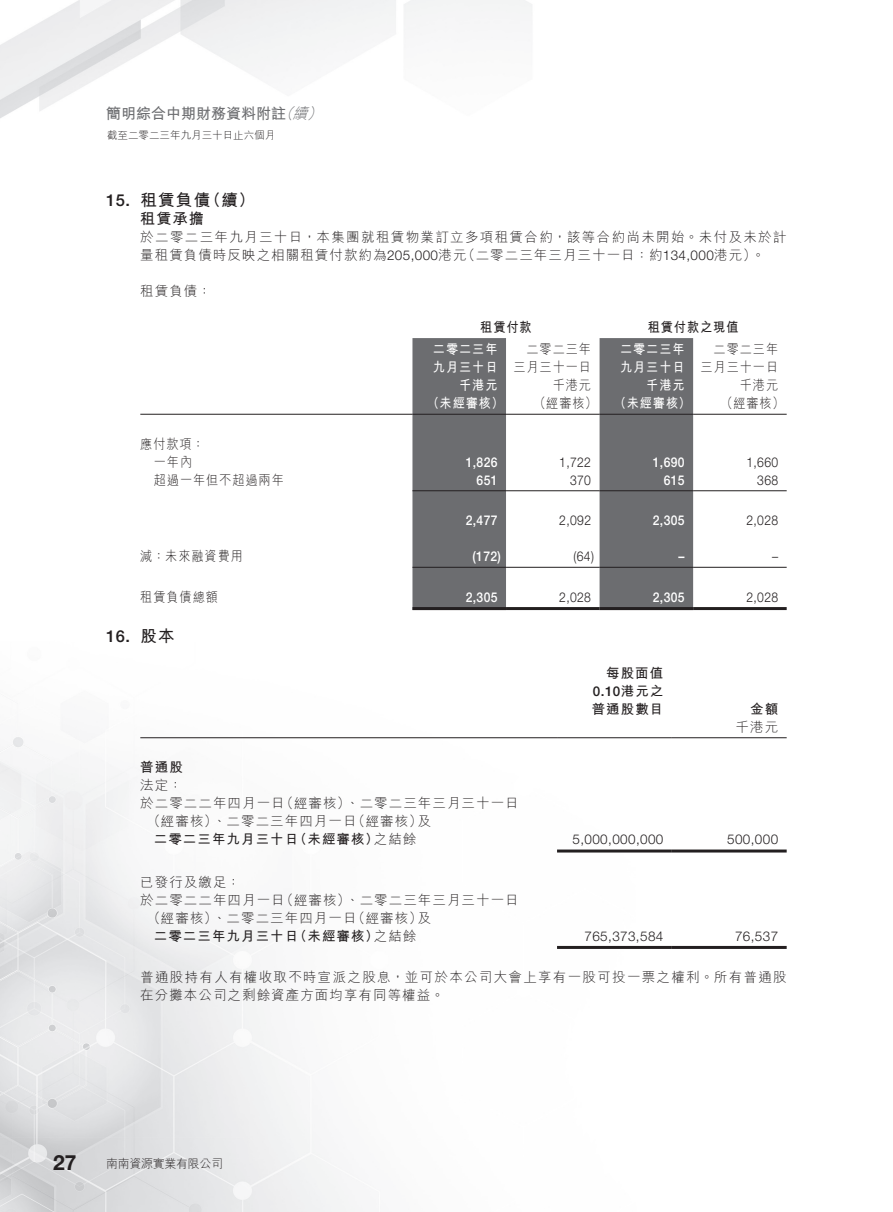
<style>
.page{position:relative;width:893px;height:1212px;background:#fff}
.page>*{position:absolute;margin:0;border:0;box-sizing:border-box;transform-origin:0 0}
.t1{font:700 21px "Helvetica Neue LT Std";color:#231f20}
.t2{font:700 16.5px "M Hei HK";letter-spacing:.08em;color:#231f20}
.t3{font:500 16.5px "Helvetica Neue LT Std";color:#231f20}
.t4{font:700 15px "M Hei HK";color:#6c6d70}
.t5{font:700 15px "M Hei HK";color:#231f20}
.t6{font:italic 300 15px "M Hei HK";color:#6c6d70}
.t7{font:300 13.5px/18px "M Hei HK";letter-spacing:.08em;color:#231f20}
.t8{font:300 13.5px/18px "M Hei HK";letter-spacing:.08em;color:#231f20;text-align:right;scale:.9 1}
.t9{font:700 13.5px "M Hei HK";letter-spacing:.08em;color:#231f20}
.t10{font:300 13.5px/18px "M Hei HK";letter-spacing:.1em;color:#231f20}
.t11{font:500 13.5px "Helvetica Neue LT Std";letter-spacing:.03em;color:#fff;scale:.9 1}
.t12{font:300 13.5px "Helvetica Neue LT Std";letter-spacing:.03em;color:#231f20;scale:.9 1}
.t13{font:700 13.5px/18px "M Hei HK";letter-spacing:.08em;color:#fff;scale:.9 1}
.t14{font:300 13.5px "Helvetica Neue LT Std";letter-spacing:.03em;color:#231f20}
.t15{font:700 13.5px "M Hei HK";letter-spacing:.08em;color:#231f20;scale:.9 1}
.t16{font:500 13.5px "Helvetica Neue LT Std";color:#231f20}
.t17{font:300 12px "M Hei HK";letter-spacing:-.03em;color:#231f20}
.t18{font:300 10.5px "M Hei HK";color:#231f20}
.s1{font-weight:300;font-style:italic}
.s2{font-family:"Helvetica Neue LT Std"}
.s3{font-family:"M Hei HK";font-weight:700}
</style>
<div class="page">
<img style="left:0;top:0;width:787px;height:1212px">
<svg style="left:412px;top:338px;width:281px;height:269px;fill:#6c6d70"></svg>
<hr style="left:140px;top:414px;width:272px;height:1px;background:#231f20">
<hr style="left:412px;top:414px;width:94px;height:1px;background:#231f20">
<hr style="left:506px;top:414px;width:94px;height:1px;background:#231f20">
<hr style="left:600px;top:414px;width:93px;height:1px;background:#231f20">
<hr style="left:693px;top:414px;width:94px;height:1px;background:#231f20">
<hr style="left:412px;top:490px;width:94px;height:1px;background:#231f20">
<hr style="left:506px;top:490px;width:94px;height:1px;background:#231f20">
<hr style="left:600px;top:490px;width:93px;height:1px;background:#231f20">
<hr style="left:693px;top:490px;width:94px;height:1px;background:#231f20">
<hr style="left:412px;top:567px;width:94px;height:1px;background:#231f20">
<hr style="left:506px;top:567px;width:94px;height:1px;background:#231f20">
<hr style="left:600px;top:567px;width:93px;height:1px;background:#231f20">
<hr style="left:693px;top:567px;width:94px;height:1px;background:#231f20">
<hr style="left:412px;top:607px;width:94px;height:3px;background:#231f20">
<hr style="left:506px;top:607px;width:94px;height:3px;background:#231f20">
<hr style="left:600px;top:607px;width:93px;height:3px;background:#231f20">
<hr style="left:693px;top:607px;width:94px;height:3px;background:#231f20">
<hr style="left:140px;top:737px;width:417px;height:1px;background:#231f20">
<hr style="left:557px;top:737px;width:115px;height:1px;background:#231f20">
<hr style="left:672px;top:737px;width:115px;height:1px;background:#231f20">
<hr style="left:557px;top:849px;width:115px;height:3px;background:#231f20">
<hr style="left:672px;top:849px;width:115px;height:3px;background:#231f20">
<hr style="left:557px;top:946px;width:115px;height:3px;background:#231f20">
<hr style="left:672px;top:946px;width:115px;height:3px;background:#231f20">
<p class="t4" style="left:106px;top:102px;width:207px">簡明綜合中期財務資料附註<span class="s1">續</span></p>
<p class="t6" style="left:278px;top:105px;width:20px">（</p>
<p class="t6" style="left:307px;top:105px;width:20px">(</p>
<p class="t18" style="left:107px;top:130px;width:170px">截至二零二三年九月三十日止六個月</p>
<p class="t3" style="left:106px;top:190px;width:25px">15.</p>
<p class="t2" style="left:140px;top:188px;width:71px">租賃負債</p>
<p class="t2" style="left:204px;top:188px;width:52px">（續(</p>
<p class="t5" style="left:140px;top:208px;width:65px">租賃承擔</p>
<p class="t10" style="left:751px;top:228px;width:37px;text-indent:-611px">於二零二三年九月三十日，本集團就租賃物業訂立多項租賃合約，該等合約尚未開始。未付及未於計。</p>
<p class="t7" style="left:140px;top:246px;width:328px">量租賃負債時反映之相關租賃付款約為<span class="s2">205,000</span>港元</p>
<p class="t7" style="left:140px;top:282px;width:73px">租賃負債：</p>
<p class="t7" style="left:462px;top:246px;width:296px">（二零二三年三月三十一日：約<span class="s2">134,000</span>港元(</p>
<p class="t15" style="left:480px;top:317px;width:59px">租賃付款</p>
<p class="t13" style="left:433px;top:339px;width:73px">二零二三年九月三十日</p>
<p class="t8" style="left:513px;top:340px;width:88px">二零二三年三月三十一日</p>
<p class="t13" style="left:620px;top:339px;width:73px">二零二三年九月三十日</p>
<p class="t8" style="left:700px;top:340px;width:88px">二零二三年三月三十一日千港元</p>
<p class="t15" style="left:648px;top:317px;width:102px">租賃付款之現值</p>
<p class="t8" style="left:553px;top:376px;width:44px">千港元</p>
<p class="t13" style="left:459px;top:375px;width:44px">千港元</p>
<p class="t13" style="left:646px;top:375px;width:44px">千港元</p>
<p class="t8" style="left:140px;top:435px;width:73px">應付款項：</p>
<p class="t8" style="left:154px;top:453px;width:44px">一年內</p>
<p class="t8" style="left:154px;top:471px;width:146px">超過一年但不超過兩年</p>
<p class="t13" style="left:427px;top:393px;width:86px">（未經審核）</p>
<p class="t8" style="left:534px;top:394px;width:72px">（經審核）</p>
<p class="t13" style="left:614px;top:393px;width:86px">（未經審核）</p>
<p class="t8" style="left:721px;top:394px;width:72px">（經審核(</p>
<p class="t11" style="left:466px;top:454px;width:37px">1,826</p>
<p class="t12" style="left:559px;top:454px;width:37px">1,722</p>
<p class="t11" style="left:653px;top:454px;width:37px">1,690</p>
<p class="t12" style="left:746px;top:454px;width:37px">1,660</p>
<p class="t11" style="left:477px;top:472px;width:25px">651</p>
<p class="t12" style="left:570px;top:472px;width:25px">370</p>
<p class="t11" style="left:664px;top:472px;width:25px">615</p>
<p class="t12" style="left:757px;top:472px;width:25px">368</p>
<p class="t3" style="left:106px;top:626px;width:25px">16.</p>
<p class="t8" style="left:140px;top:547px;width:116px">減：未來融資費用</p>
<p class="t8" style="left:140px;top:588px;width:88px">租賃負債總額</p>
<p class="t2" style="left:140px;top:624px;width:36px">股本</p>
<p class="t9" style="left:140px;top:758px;width:44px">普通股</p>
<p class="t7" style="left:140px;top:776px;width:43px">法定：</p>
<p class="t11" style="left:466px;top:513px;width:37px">2,477</p>
<p class="t11" style="left:472px;top:549px;width:33px">)172(</p>
<p class="t11" style="left:466px;top:589px;width:37px">2,305</p>
<p class="t7" style="left:280px;top:794px;width:240px">（經審核）、二零二三年三月三十一日</p>
<p class="t7" style="left:140px;top:794px;width:146px">於二零二二年四月一日</p>
<p class="t7" style="left:147px;top:812px;width:211px">（經審核）、二零二三年四月一日</p>
<p class="t7" style="left:352px;top:812px;width:72px">（經審核）</p>
<p class="t7" style="left:418px;top:812px;width:15px">及</p>
<p class="t7" style="left:374px;top:830px;width:44px">之結餘</p>
<p class="t9" style="left:294px;top:830px;width:86px">（未經審核）</p>
<p class="t9" style="left:154px;top:830px;width:146px">二零二三年九月三十日</p>
<p class="t7" style="left:140px;top:873px;width:102px">已發行及繳足：</p>
<p class="t7" style="left:280px;top:891px;width:240px">（經審核）、二零二三年三月三十一日</p>
<p class="t7" style="left:140px;top:891px;width:146px">於二零二二年四月一日</p>
<p class="t7" style="left:147px;top:909px;width:211px">（經審核）、二零二三年四月一日</p>
<p class="t7" style="left:352px;top:909px;width:72px">（經審核）</p>
<p class="t7" style="left:418px;top:909px;width:15px">及</p>
<p class="t12" style="left:559px;top:512px;width:37px">2,092</p>
<p class="t11" style="left:653px;top:513px;width:37px">2,305</p>
<p class="t12" style="left:746px;top:512px;width:37px">2,028</p>
<p class="t12" style="left:574px;top:548px;width:24px">)64(</p>
<p class="t11" style="left:678px;top:549px;width:8px">–</p>
<p class="t12" style="left:772px;top:548px;width:8px">–</p>
<p class="t12" style="left:559px;top:589px;width:37px">2,028</p>
<p class="t11" style="left:653px;top:589px;width:37px">2,305</p>
<p class="t12" style="left:746px;top:589px;width:37px">2,028</p>
<p class="t9" style="left:606px;top:663px;width:59px">每股面值</p>
<p class="t16" style="left:593px;top:683px;width:72px">0.10<span class="s3">港元之</span></p>
<p class="t9" style="left:592px;top:699px;width:73px">普通股數目</p>
<p class="t9" style="left:750px;top:699px;width:30px">金額</p>
<p class="t7" style="left:736px;top:718px;width:44px">千港元</p>
<p class="t14" style="left:572px;top:831px;width:92px">5,000,000,000</p>
<p class="t14" style="left:727px;top:831px;width:53px">500,000</p>
<p class="t7" style="left:374px;top:927px;width:44px">之結餘</p>
<p class="t9" style="left:294px;top:926px;width:86px">（未經審核）</p>
<p class="t9" style="left:154px;top:926px;width:146px">二零二三年九月三十日</p>
<p class="t7" style="left:140px;top:967px;width:648px">普通股持有人有權收取不時宣派之股息，並可於本公司大會上享有一股可投一票之權利。所有普通股在分攤本公司之剩餘資產方面均享有同等權益。</p>
<p class="t14" style="left:584px;top:928px;width:80px">765,373,584</p>
<p class="t14" style="left:735px;top:928px;width:45px">76,537</p>
<h1 class="t1" style="left:53px;top:1149px;width:25px">27</h1>
<p class="t17" style="left:106px;top:1157px;width:118px">南南資源實業有限公司</p>
</div>
